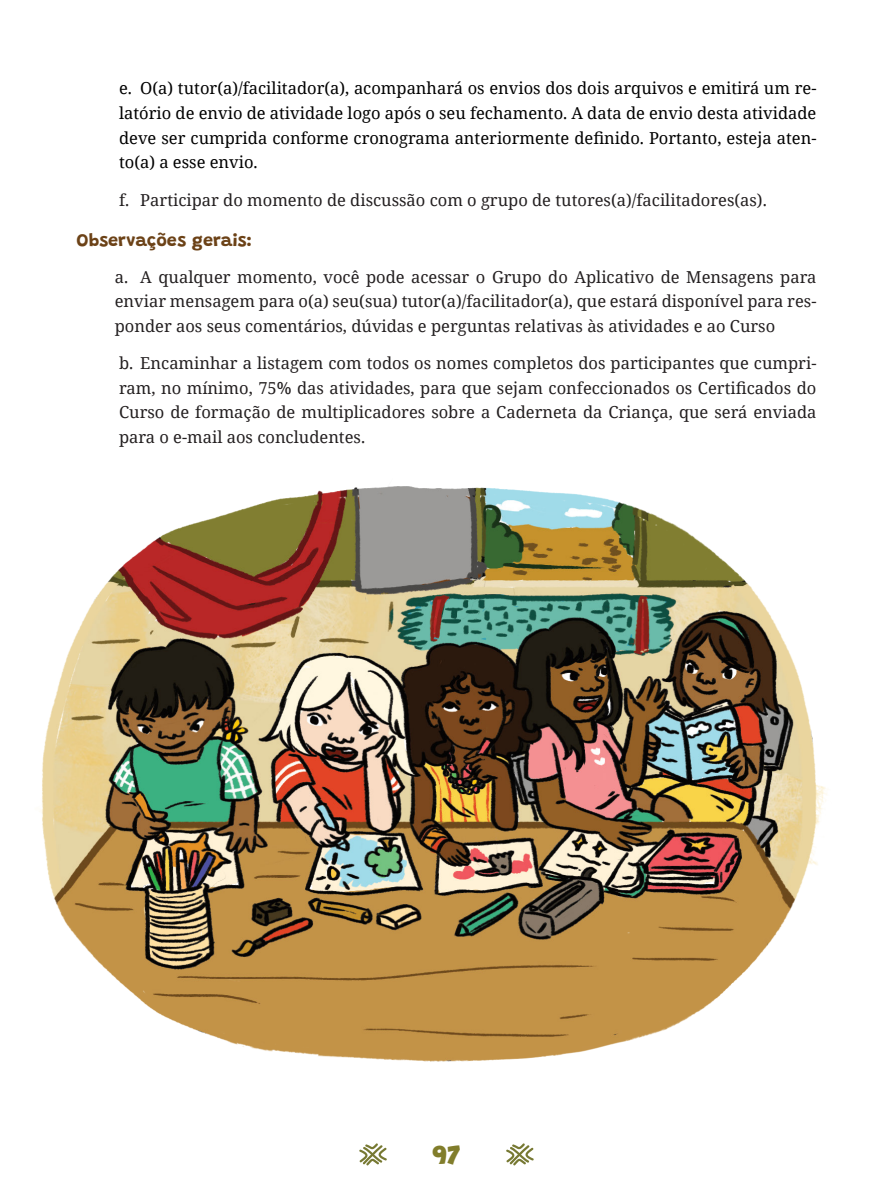
<style>
.page{position:relative;width:893px;height:1191px;background:#fff}
.page>*{position:absolute;margin:0;border:0;box-sizing:border-box;transform-origin:0 0}
.t1{font:900 27px "Grandstander";color:#817d2b}
.Atividade{font:700 18px "Grandstander";color:#6c4217}
.t2{font:16.5px/24.8px "Noto Serif";color:#231f20;text-align:justify}
.t3{font:16.5px/24.8px "Noto Serif";color:#000;text-align:justify}
</style>
<div class="page">
<svg style="left:359px;top:1143px;width:28px;height:23px"></svg>
<svg style="left:506px;top:1143px;width:28px;height:23px"></svg>
<img style="left:41px;top:486px;width:786px;height:576px">
<p class="t3" style="left:119px;top:75px;width:699px">e. O(a) tutor(a)/facilitador(a), acompanhará os envios dos dois arquivos e emitirá um re&shy;latório de envio de atividade logo após o seu fechamento. A data de envio desta atividade deve ser cumprida conforme cronograma anteriormente definido. Portanto, esteja aten&shy;to(a) a esse envio.</p>
<p class="t2" style="left:119px;top:187px;width:649px">f. Participar do momento de discussão com o grupo de tutores(a)/facilitadores(as).</p>
<p class="Atividade" style="left:77px;top:226px;width:177px">Observações gerais:</p>
<p class="t2" style="left:115px;top:263px;width:703px">a. A qualquer momento, você pode acessar o Grupo do Aplicativo de Mensagens para enviar mensagem para o(a) seu(sua) tutor(a)/facilitador(a), que estará disponível para res&shy;ponder aos seus comentários, dúvidas e perguntas relativas às atividades e ao Curso</p>
<p class="t2" style="left:119px;top:350px;width:699px">b. Encaminhar a listagem com todos os nomes completos dos participantes que cumpri&shy;ram, no mínimo, 75% das atividades, para que sejam confeccionados os Certificados do Curso de formação de multiplicadores sobre a Caderneta da Criança, que será enviada para o e-mail aos concludentes.</p>
<h1 class="t1" style="left:432px;top:1134px;width:30px">97</h1>
</div>
